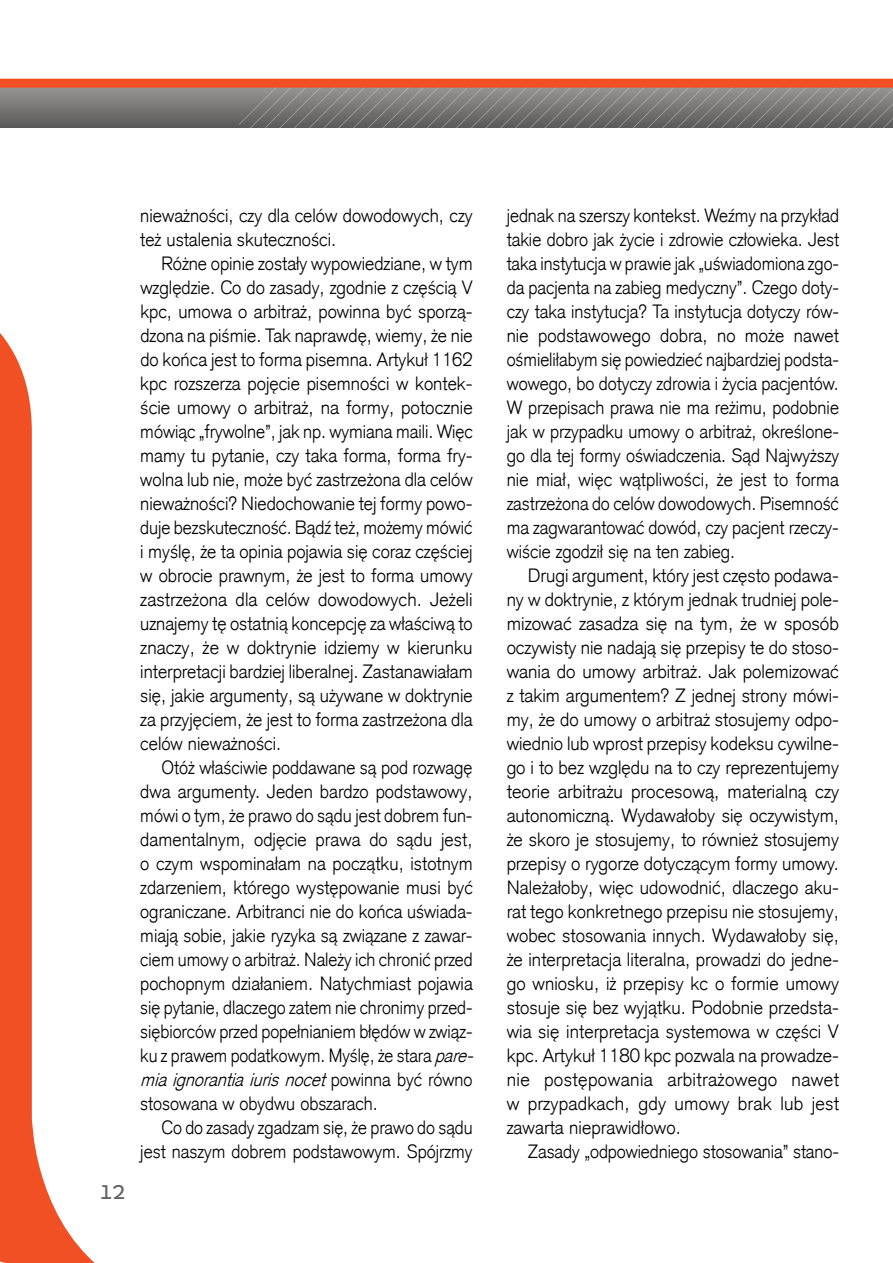
<style>
.page{position:relative;width:893px;height:1263px;background:#fff}
.page>*{position:absolute;margin:0;border:0;box-sizing:border-box;transform-origin:0 0}
.t1{font:26.4px "Anivers";color:#636363}
.t2{font:300 18.75px/24px "Akzidenz Grotesk CE";color:#000;text-align:justify}
.t3{font:300 18.75px/24px "Akzidenz Grotesk CE";color:#000;scale:.96 1}
.t4{font:300 18.75px/24px "Akzidenz Grotesk CE";color:#000;text-align:right;scale:.95 1}
.s1{font-style:italic}
</style>
<div class="page">
<svg style="left:0;top:88px;width:239px;height:40px;background:#777675"></svg>
<svg style="left:239px;top:88px;width:654px;height:40px;background:#7b7978"></svg>
<div style="left:0;top:79px;width:893px;height:9px;background:#f05023"></div>
<svg style="left:0;top:333px;width:95px;height:930px"></svg>
<h1 class="t1" style="left:100px;top:1175px;width:27px">12</h1>
<p class="t2" style="left:140px;top:203px;width:334px">nieważności, czy dla celów dowodowych, czy też ustalenia skuteczności.</p>
<p class="t2" style="left:140px;top:251px;width:334px;text-indent:21px">Różne opinie zostały wypowiedziane, w tym względzie. Co do zasady, zgodnie z częścią V kpc, umowa o arbitraż, powinna być sporzą&shy;dzona na piśmie. Tak naprawdę, wiemy, że nie do końca jest to forma pisemna. Artykuł 1162 kpc rozszerza pojęcie pisemności w kontek&shy;ście umowy o arbitraż, na formy, potocznie mówiąc „frywolne”, jak np. wymiana maili. Więc mamy tu pytanie, czy taka forma, forma fry&shy;wolna lub nie, może być zastrzeżona dla celów nieważności? Niedochowanie tej formy powo&shy;duje bezskuteczność. Bądź też, możemy mówić i myślę, że ta opinia pojawia się coraz częściej w obrocie prawnym, że jest to forma umowy zastrzeżona dla celów dowodowych. Jeżeli uznajemy tę ostatnią koncepcję za właściwą to znaczy, że w doktrynie idziemy w kierunku interpretacji bardziej liberalnej. Zastanawiałam się, jakie argumenty, są używane w doktrynie za przyjęciem, że jest to forma zastrzeżona dla celów nieważności.</p>
<p class="t3" style="left:140px;top:755px;width:354px;text-indent:21px">Otóż właściwie poddawane są pod rozwagę dwa argumenty. Jeden bardzo podstawowy, mówi o tym, że prawo do sądu jest dobrem fun&shy;damentalnym, odjęcie prawa do sądu jest, o czym wspominałam na początku, istotnym zdarzeniem, którego występowanie musi być ograniczane. Arbitranci nie do końca uświada&shy;miają sobie, jakie ryzyka są związane z zawar&shy;ciem umowy o arbitraż. Należy ich chronić przed pochopnym działaniem. Natychmiast pojawia się pytanie, dlaczego zatem nie chronimy przed&shy;siębiorców przed popełnianiem błędów w związ&shy;ku z prawem podatkowym. Myślę, że stara <span class="s1">pare&shy;miaignorantiaiurisnocet</span>p o w i n n a b y ć r ó w n o stosowana w obydwu obszarach.</p>
<p class="t4" style="left:140px;top:1115px;width:351px">Co do zasady zgadzam się, że prawo do sądu jest naszym dobrem podstawowym. Spójrzmy</p>
<p class="t3" style="left:507px;top:203px;width:348px;text-align:justify">jednak na szerszy kontekst. Weźmy na przykład takie dobro jak życie i zdrowie człowieka. Jest taka instytucja w prawie jak „uświadomiona zgo&shy;da pacjenta na zabieg medyczny”. Czego doty&shy;czy taka instytucja? Ta instytucja dotyczy rów&shy;nie podstawowego dobra, no może nawet ośmieliłabym się powiedzieć najbardziej podsta&shy;wowego, bo dotyczy zdrowia i życia pacjentów.<br>W przepisach prawa nie ma reżimu, podobnie jak w przypadku umowy o arbitraż, określone&shy;go dla tej formy oświadczenia. Sąd Najwyższy nie miał, więc wątpliwości, że jest to forma zastrzeżona do celów dowodowych. Pisemność ma zagwarantować dowód, czy pacjent rzeczy&shy;wiście zgodził się na ten zabieg.</p>
<p class="t2" style="left:507px;top:563px;width:334px;text-indent:21px">Drugi argument, który jest często podawa&shy;ny w doktrynie, z którym jednak trudniej pole&shy;mizować zasadza się na tym, że w sposób oczywisty nie nadają się przepisy te do stoso&shy;wania do umowy arbitraż. Jak polemizować z takim argumentem? Z jednej strony mówi&shy;my, że do umowy o arbitraż stosujemy odpo&shy;wiednio lub wprost przepisy kodeksu cywilne&shy;go i to bez względu na to czy reprezentujemy teorie arbitrażu procesową, materialną czy autonomiczną. Wydawałoby się oczywistym, że skoro je stosujemy, to również stosujemy przepisy o rygorze dotyczącym formy umowy.<br>Należałoby, więc udowodnić, dlaczego aku&shy;rat tego konkretnego przepisu nie stosujemy, wobec stosowania innych. Wydawałoby się, że interpretacja literalna, prowadzi do jedne&shy;go wniosku, iż przepisy kc o formie umowy stosuje się bez wyjątku. Podobnie przedsta&shy;wia się interpretacja systemowa w części V kpc. Artykuł 1180 kpc pozwala na prowadze&shy;nie postępowania arbitrażowego nawet w przypadkach, gdy umowy brak lub jest zawarta nieprawidłowo.</p>
<p class="t3" style="left:528px;top:1139px;width:326px">Zasady „odpowiedniego stosowania” stano-</p>
</div>
